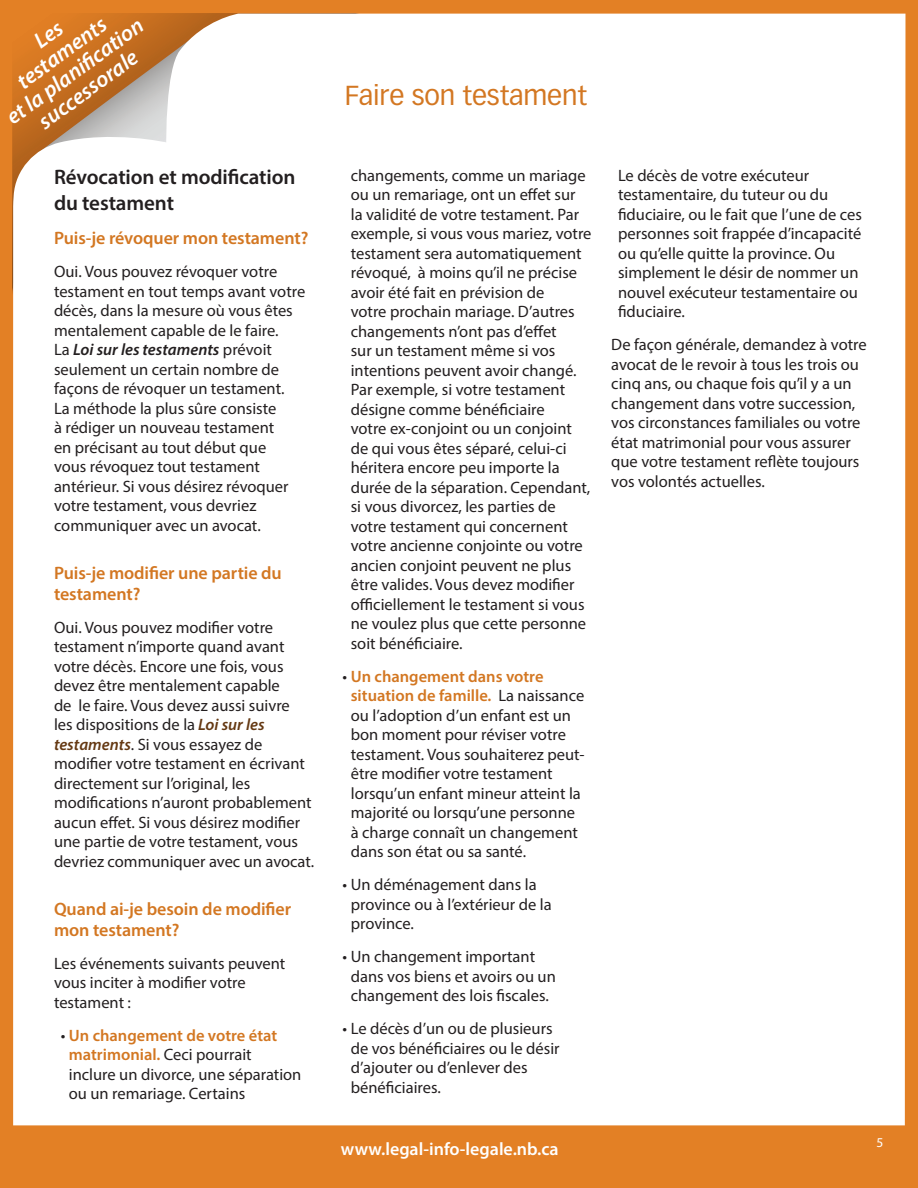
<style>
.page{position:relative;width:918px;height:1188px;background:#e38025}
.page>*{position:absolute;margin:0;border:0;box-sizing:border-box;transform-origin:0 0}
.Questions{font:27px "Vectora LT Pro";letter-spacing:-.005em;color:#d37722}
.t1{font:italic 600 22.5px "Myriad Pro";color:#fff}
.Subheads{font:600 21px/25.5px "Myriad Pro";letter-spacing:-.005em;color:#231f20}
.Questions-2{font:600 18px/21px "Myriad Pro";letter-spacing:-.005em;color:#d37722}
.adressses{font:600 18px "Myriad Pro";color:#fff}
.Text_indented{font:16.5px/19.5px "Myriad Pro";color:#231f20}
.Text{font:16.5px/19.5px "Myriad Pro";color:#231f20}
.t2{font:13.5px "Myriad Pro";color:#fff}
.s1{font-weight:600;font-style:italic}
.s2{font-weight:600;font-style:italic;color:#653913}
.s3{font-weight:600;color:#d37722}
</style>
<div class="page">
<div style="left:13px;top:14px;width:892px;height:1111px;background:#fff"></div>
<svg style="left:32px;top:23px;width:159px;height:135px;background:#d0a074"></svg>
<h2 class="t1" style="left:11px;top:72px;width:106px;rotate:-36deg">testaments</h2>
<h2 class="t1" style="left:85px;top:46px;width:61px;rotate:-36deg">cation</h2>
<h2 class="t1" style="left:32px;top:112px;width:119px;rotate:-36deg">successorale</h2>
<h2 class="t1" style="left:0;top:107px;width:94px;rotate:-36deg">et la plani</h2>
<p class="Subheads" style="left:54px;top:164px;width:243px">Révocation et modification du testament</p>
<p class="Questions-2" style="left:54px;top:227px;width:256px">Puis j e- révoquer mon testament?</p>
<p class="Text" style="left:54px;top:262px;width:253px">Oui. Vous pouvez révoquer votre testament en tout temps avant votre décès, dans la mesure où vous êtes mentalement capable de le faire.<br>La <span class="s1">Loi sur les testaments</span> prévoit seulement un certain nombre de façons de révoquer un testament.<br>La méthode la plus sûre consiste<br>à rédiger un nouveau testament<br>en précisant au tout début que<br>vous révoquez tout testament antérieur. Si vous désirez révoquer votre testament, vous devriez communiquer avec un avocat.</p>
<p class="Questions-2" style="left:54px;top:562px;width:229px">Puis j e- modifier une partie du testament?</p>
<p class="Text" style="left:54px;top:617px;width:262px">Oui. Vous pouvez modifier votre testament ’nimporte quand avant votre décès. Encore une fois, vous devez être mentalement capable<br>de le faire. Vous devez aussi suivre<br>les dispositions de la <span class="s2">Loi sur les testaments</span>. Si vous essayez de modifier votre testament en écrivant directement sur ’loriginal, les modifications ’n auront probablement aucun effet. Si vous désirez modifier une partie de votre testament, vous devriez communiquer avec un avocat.</p>
<p class="Questions-2" style="left:54px;top:898px;width:239px">Quand ai j e- besoin de modifier mon testament?</p>
<p class="Text" style="left:54px;top:953px;width:233px">Les événements suivants peuvent vous inciter à modifier votre testament :</p>
<p class="Text_indented" style="left:69px;top:1025px;width:234px;text-indent:-8px">• <span class="s3">Un changement de votre état matrimonial.</span> Ceci pourrait inclure un divorce, une séparation ou un remariage. Certains</p>
<p class="Questions" style="left:345px;top:80px;width:244px">Faire son testament</p>
<p class="Text_indented" style="left:351px;top:165px;width:242px">changements, comme un mariage ou un remariage, ont un effet sur la validité de votre testament. Par exemple, si vous vous mariez, votre testament sera automatiquement révoqué à, moins qui l’ ne précise avoir été fait en prévision de<br>votre prochain mariage D. ’autres changements ’nont pas ’deffet<br>sur un testament même si vos intentions peuvent avoir changé.<br>Par exemple, si votre testament désigne comme bénéficiaire<br>votre ex-conjoint ou un conjoint de qui vous êtes séparé, celui-ci héritera encore peu importe la durée de la séparation. Cependant, si vous divorcez, les parties de votre testament qui concernent votre ancienne conjointe ou votre ancien conjoint peuvent ne plus être valides. Vous devez modifier officiellement le testament si vous ne voulez plus que cette personne soit bénéficiaire.</p>
<p class="Text_indented" style="left:351px;top:666px;width:235px;text-indent:-8px">• <span class="s3">Un changement dans votre situation de famille.</span> La naissance ou ’l adoption ’d un enfant est un bon moment pour réviser votre</p>
<p class="Text_indented" style="left:351px;top:764px;width:203px">être modifier votre testament</p>
<p class="Text_indented" style="left:351px;top:744px;width:235px">testament. Vous souhaiterez peut-</p>
<p class="Text_indented" style="left:351px;top:783px;width:232px">lorsqu’un enfant mineur atteint la majorité ou lorsqu’une personne à charge connaît un changement dans son état ou sa santé.</p>
<p class="Text_indented" style="left:351px;top:875px;width:203px;text-indent:-8px">• Un déménagement dans la province ou ’là extérieur de la province.</p>
<p class="Text_indented" style="left:351px;top:947px;width:207px;text-indent:-8px">• Un changement important dans vos biens et avoirs ou un changement des lois fiscales.</p>
<p class="Text_indented" style="left:351px;top:1019px;width:210px;text-indent:-8px">• Le décès ’d un ou de plusieurs de vos bénéficiaires ou le désir ’d ajouter ou ’denlever des bénéficiaires.</p>
<p class="adressses" style="left:341px;top:1138px;width:219px">www.legal-info-legale.nb.ca</p>
<p class="Text_indented" style="left:618px;top:165px;width:245px">Le décès de votre exécuteur testamentaire, du tuteur ou du fiduciaire, ou le fait que ’l une de ces personnes soit frappée ’d incapacité ou qu’elle quitte la province. Ou simplement le désir de nommer un nouvel exécuteur testamentaire ou fiduciaire.</p>
<p class="Text" style="left:611px;top:335px;width:257px">De façon générale, demandez à votre avocat de le revoir à tous les trois ou cinq ans, ou chaque fois q u ayi l’ u n changement dans votre succession, vos circonstances familiales ou votre état matrimonial pour vous assurer que votre testament reflète toujours vos volontés actuelles.</p>
<p class="t2" style="left:876px;top:1135px;width:8px">5</p>
</div>
